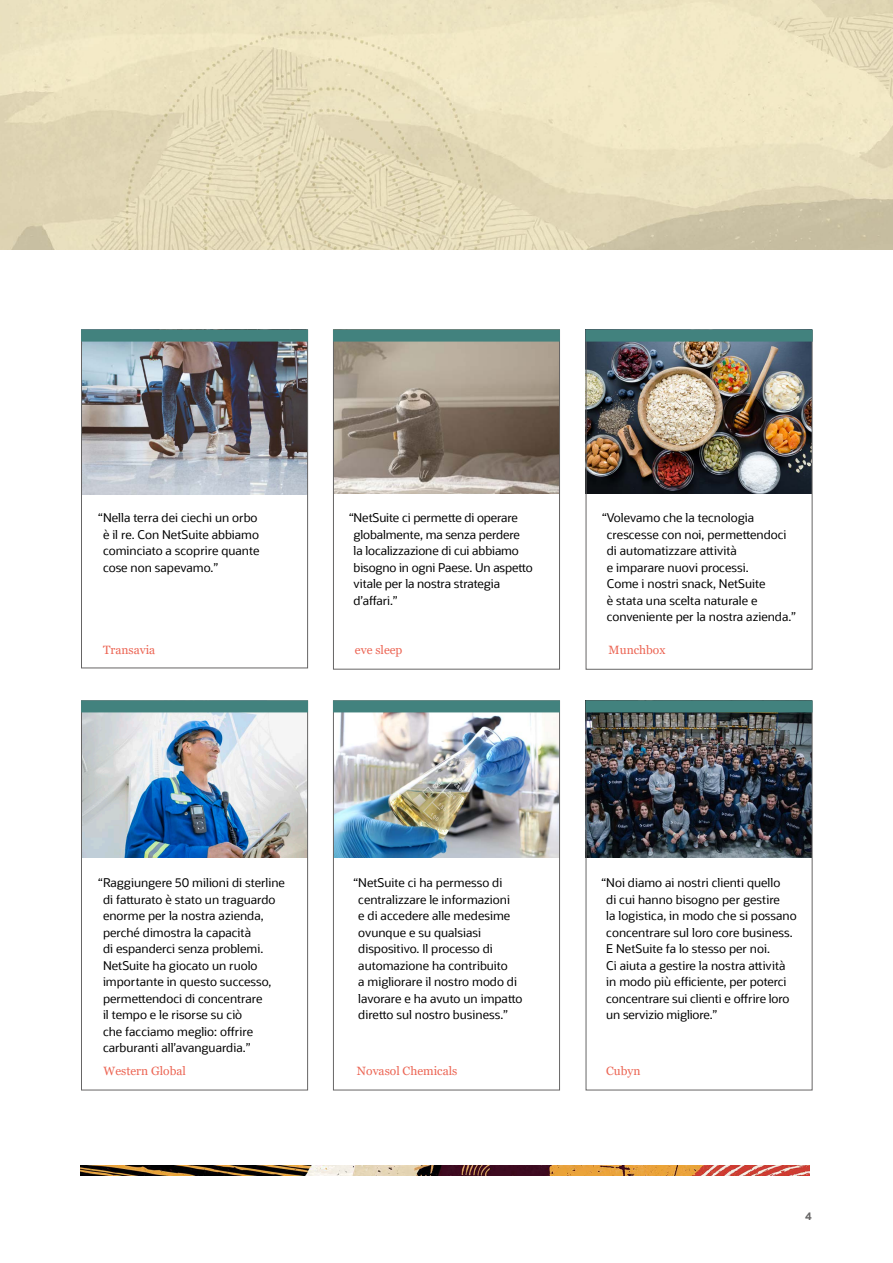
<style>
.page{position:relative;width:893px;height:1263px;background:#fff}
.page>*{position:absolute;margin:0;border:0;box-sizing:border-box;transform-origin:0 0}
.t1{font:12px/16.5px "Oracle Sans";color:#000}
.t2{font:12px "Georgia";color:#ec6554}
.t3{font:700 10.5px "Oracle Sans";color:#676666}
</style>
<div class="page">
<img style="left:0;top:0;width:893px;height:250px">
<img style="left:83px;top:712px;width:223px;height:146px">
<div style="left:81px;top:700px;width:227px;height:390px;border:1px solid #676666"></div>
<div style="left:81px;top:700px;width:227px;height:12px;background:#42827e"></div>
<img style="left:588px;top:712px;width:222px;height:146px">
<div style="left:586px;top:700px;width:226px;height:390px;border:1px solid #676666"></div>
<div style="left:586px;top:700px;width:226px;height:12px;background:#42827e"></div>
<img style="left:83px;top:342px;width:223px;height:153px">
<div style="left:81px;top:330px;width:227px;height:338px;border:1px solid #666565"></div>
<div style="left:81px;top:330px;width:227px;height:12px;background:#42827e"></div>
<img style="left:588px;top:342px;width:222px;height:152px">
<div style="left:586px;top:330px;width:226px;height:340px;border:1px solid #666565"></div>
<div style="left:586px;top:330px;width:226px;height:12px;background:#42827e"></div>
<img style="left:335px;top:342px;width:223px;height:152px">
<div style="left:333px;top:330px;width:227px;height:340px;border:1px solid #666565"></div>
<div style="left:333px;top:330px;width:227px;height:12px;background:#42827e"></div>
<img style="left:335px;top:712px;width:223px;height:146px">
<div style="left:333px;top:700px;width:227px;height:390px;border:1px solid #676666"></div>
<div style="left:333px;top:700px;width:227px;height:12px;background:#42827e"></div>
<img style="left:81px;top:1165px;width:729px;height:11px">
<p class="t1" style="left:103px;top:510px;width:158px;text-indent:-5px">“Nella terra dei ciechi un orbo è il re. Con NetSuite abbiamo cominciato a scoprire quante cose non sapevamo.”</p>
<p class="t1" style="left:354px;top:510px;width:181px;text-indent:-5px">“NetSuite ci permette di operare globalmente, ma senza perdere<br>la localizzazione di cui abbiamo bisogno in ogni Paese. Un aspetto vitale per la nostra strategia d’affari.”</p>
<p class="t1" style="left:607px;top:510px;width:191px;text-indent:-5px">“Volevamo che la tecnologia crescesse con noi, permettendoci di automatizzare attività<br>e imparare nuovi processi.<br>Come i nostri snack, NetSuite<br>è stata una scelta naturale e conveniente per la nostra azienda.”</p>
<p class="t2" style="left:103px;top:642px;width:54px">Transavia</p>
<p class="t2" style="left:355px;top:642px;width:49px">eve sleep</p>
<p class="t2" style="left:609px;top:642px;width:58px">Munchbox</p>
<p class="t1" style="left:103px;top:875px;width:183px;text-indent:-5px">“Raggiungere 50 milioni di sterline di fatturato è stato un traguardo enorme per la nostra azienda, perché dimostra la capacità<br>di espanderci senza problemi.<br>NetSuite ha giocato un ruolo importante in questo successo, permettendoci di concentrare<br>il tempo e le risorse su ciò<br>che facciamo meglio: offrire carburanti all’avanguardia.”</p>
<p class="t1" style="left:358px;top:875px;width:166px;text-indent:-5px">“NetSuite ci ha permesso di centralizzare le informazioni<br>e di accedere alle medesime ovunque e su qualsiasi dispositivo. Il processo di automazione ha contribuito<br>a migliorare il nostro modo di lavorare e ha avuto un impatto diretto sul nostro business.”</p>
<p class="t1" style="left:606px;top:875px;width:192px;text-indent:-5px">“Noi diamo ai nostri clienti quello<br>di cui hanno bisogno per gestire<br>la logistica, in modo che si possano concentrare sul loro core business.<br>E NetSuite fa lo stesso per noi.<br>Ci aiuta a gestire la nostra attività in modo più efficiente, per poterci concentrare sui clienti e offrire loro un servizio migliore.”</p>
<p class="t2" style="left:104px;top:1064px;width:84px">Western Global</p>
<p class="t2" style="left:606px;top:1064px;width:36px">Cubyn</p>
<p class="t2" style="left:357px;top:1064px;width:102px">Novasol Chemicals</p>
<p class="t3" style="left:805px;top:1209px;width:8px">4</p>
</div>
